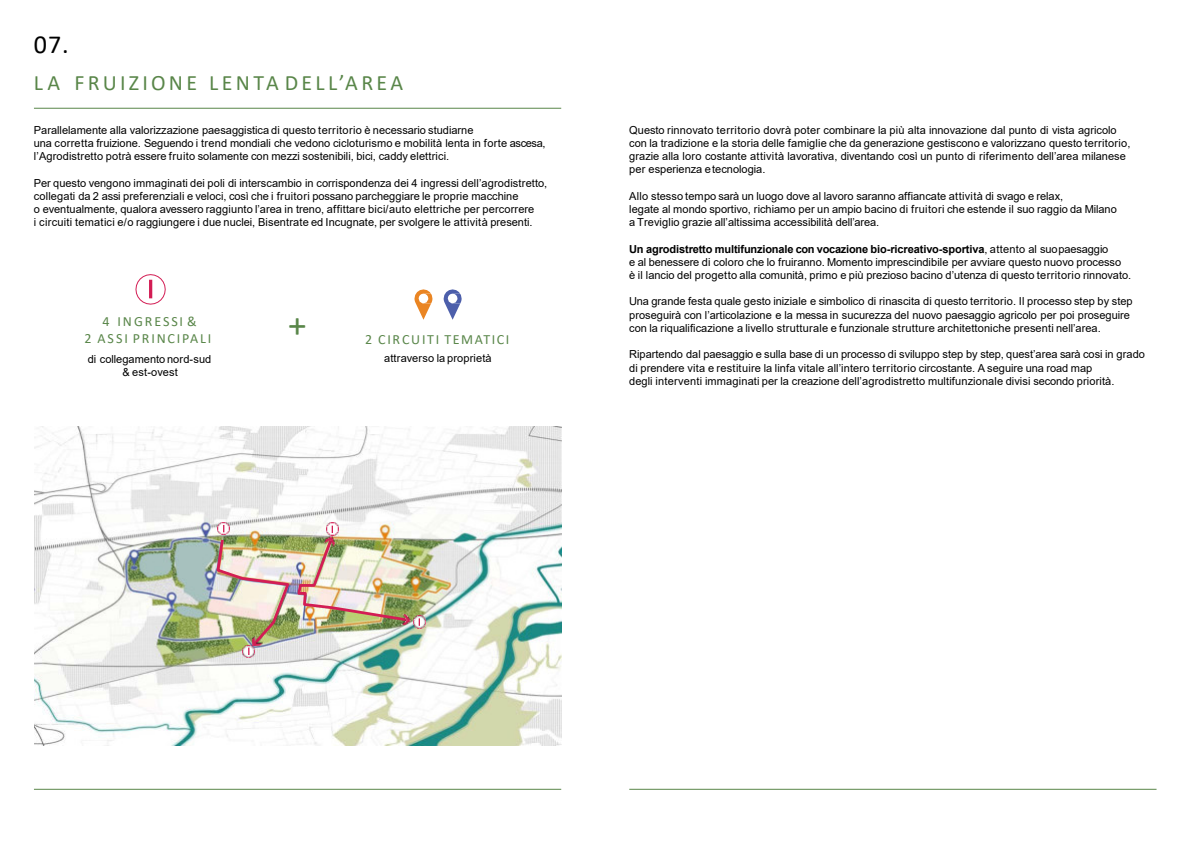
<style>
.page{position:relative;width:1191px;height:843px;background:#fff}
.page>*{position:absolute;margin:0;border:0;box-sizing:border-box;transform-origin:0 0}
.t1{font:37px "Calibri";color:#598649}
.t2{font:26px "Calibri";color:#000}
.t3{font:22px "Calibri";letter-spacing:.15em;color:#598649}
.t4{font:14px/16.8px "Calibri";letter-spacing:.125em;color:#598649;text-align:center}
.t5{font:11px/13.2px "Arial";color:#000}
.s1{font-weight:700}
</style>
<div class="page">
<hr style="left:34px;top:788px;width:527px;height:1px;background:#598649">
<hr style="left:629px;top:788px;width:528px;height:1px;background:#598649">
<img style="left:35px;top:426px;width:526px;height:318px">
<svg style="left:414px;top:289px;width:18px;height:30px"></svg>
<svg style="left:444px;top:289px;width:18px;height:30px"></svg>
<svg style="left:135px;top:274px;width:31px;height:31px"></svg>
<hr style="left:34px;top:108px;width:527px;height:1px;background:#598649">
<img style="left:215px;top:522px;width:211px;height:135px">
<hr style="left:149px;top:279px;width:3px;height:19px;background:#d31d54">
<h2 class="t2" style="left:34px;top:32px;width:36px">07.</h2>
<h3 class="t3" style="left:34px;top:71px;width:371px">LA FRUIZIONE LENTA DELL’AREA</h3>
<p class="t5" style="left:34px;top:124px;width:513px">Parallelamente alla valorizzazione paesaggistica di questo territorio è necessario studiarne<br>una corretta fruizione. Seguendo i trend mondiali che vedono cicloturismo e mobilità lenta in forte ascesa, l’Agrodistretto potrà essere fruito solamente con mezzi sostenibili, bici, caddy elettrici.</p>
<p class="t5" style="left:34px;top:177px;width:515px">Per questo vengono immaginati dei poli di interscambio in corrispondenza dei 4 ingressi dell’agrodistretto, collegati da 2 assi preferenziali e veloci, così che i fruitori possano parcheggiare le proprie macchine<br>o eventualmente, qualora avessero raggiunto l’area in treno, affittare bici/auto elettriche per percorrere<br>i circuiti tematici e/o raggiungere i due nuclei, Bisentrate ed Incugnate, per svolgere le attività presenti.</p>
<p class="t4" style="left:84px;top:313px;width:128px">4 INGRESSI &amp;<br>2 ASSI PRINCIPALI</p>
<p class="t5" style="left:88px;top:353px;width:125px;text-align:center">di collegamento nord-sud &amp; est-ovest</p>
<h1 class="t1" style="left:288px;top:306px;width:20px">+</h1>
<p class="t4" style="left:365px;top:330px;width:146px">2 CIRCUITI TEMATICI</p>
<p class="t5" style="left:384px;top:352px;width:109px">attraverso la proprietà</p>
<p class="t5" style="left:629px;top:124px;width:503px">Questo rinnovato territorio dovrà poter combinare la più alta innovazione dal punto di vista agricolo con la tradizione e la storia delle famiglie che da generazione gestiscono e valorizzano questo territorio, grazie alla loro costante attività lavorativa, diventando così un punto di riferimento dell’area milanese per esperienza etecnologia.</p>
<p class="t5" style="left:629px;top:190px;width:489px">Allo stesso tempo sarà un luogo dove al lavoro saranno affiancate attività di svago e relax,<br>legate al mondo sportivo, richiamo per un ampio bacino di fruitori che estende il suo raggio da Milano aTreviglio grazie all’altissima accessibilità dell’area.</p>
<p class="t5" style="left:629px;top:243px;width:504px"><span class="s1">Un agrodistretto multifunzionale con vocazione bio-ricreativo-sportiva</span>, attento al suopaesaggio<br>e al benessere di coloro che lo fruiranno. Momento imprescindibile per avviare questo nuovo processo<br>è il lancio del progetto alla comunità, primo e più prezioso bacino d’utenza di questo territorio rinnovato.</p>
<p class="t5" style="left:629px;top:296px;width:505px">Una grande festa quale gesto iniziale e simbolico di rinascita di questo territorio. Il processo step by step proseguirà con l’articolazione e la messa in sucurezza del nuovo paesaggio agricolo per poi proseguire con la riqualificazione a livello strutturale e funzionale strutture architettoniche presenti nell’area.</p>
<p class="t5" style="left:629px;top:348px;width:517px">Ripartendo dal paesaggio e sulla base di un processo di sviluppo step by step, quest’area sarà cosi in grado di prendere vita e restituire la linfa vitale all’intero territorio circostante. A seguire una road map<br>degli interventi immaginati per la creazione dell’agrodistretto multifunzionale divisi secondo priorità.</p>
</div>
